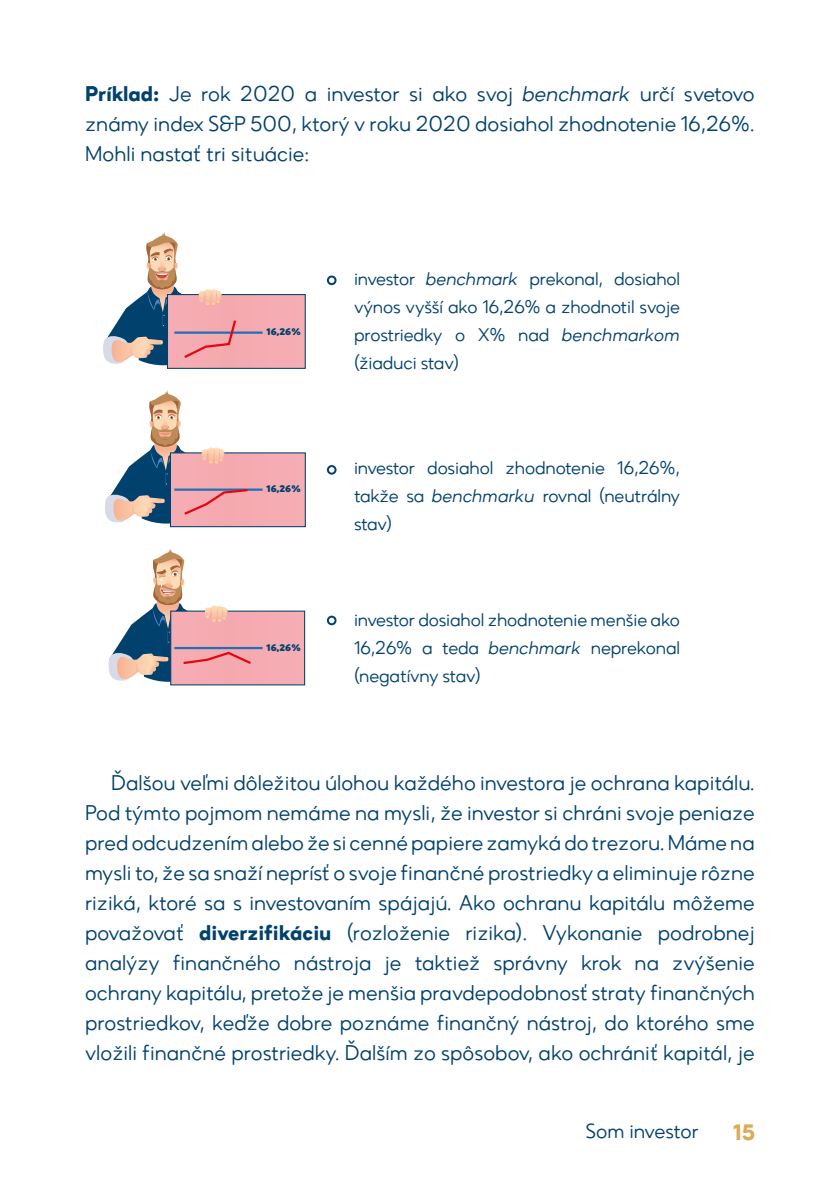
<style>
.page{position:relative;width:840px;height:1191px;background:#fff}
.page>*{position:absolute;margin:0;border:0;box-sizing:border-box;transform-origin:0 0}
.t1{font:900 22px "Zirkel";color:#dbac58}
.t2{font:21px/30px "Zirkel";color:#00416e;text-align:justify}
.t3{font:20px "Zirkel";color:#00416e}
.t4{font:18px/28px "Zirkel";letter-spacing:-.01em;color:#00416e;text-align:justify}
.t5{font:800 10.4px "Domus Titling";letter-spacing:-.005em;color:#00416e}
.s1{font-weight:900}
.s2{font-style:italic}
</style>
<div class="page">
<svg style="left:103px;top:232px;width:203px;height:137px"></svg>
<svg style="left:105px;top:390px;width:201px;height:138px"></svg>
<svg style="left:108px;top:549px;width:197px;height:137px"></svg>
<div style="left:327px;top:275px;width:9px;height:10px;border:2px solid #00416e;border-radius:50%"></div>
<div style="left:327px;top:465px;width:9px;height:9px;border:2px solid #00416e;border-radius:50%"></div>
<div style="left:327px;top:615px;width:9px;height:10px;border:2px solid #00416e;border-radius:50%"></div>
<p class="t2" style="left:85px;top:79px;width:671px"><span class="s1">Príklad:</span> Je rok 2020 a investor si ako svoj <span class="s2">benchmark</span> určí svetovo známy index S&amp;P 500, ktorý v roku 2020 dosiahol zhodnotenie 16,26%.<br>Mohli nastať tri situácie:</p>
<p class="t5" style="left:266px;top:325px;width:36px">16,26%</p>
<p class="t5" style="left:266px;top:482px;width:36px">16,26%</p>
<p class="t5" style="left:266px;top:640px;width:36px">16,26%</p>
<p class="t4" style="left:354px;top:265px;width:327px">investor <span class="s2">benchmark</span> prekonal, dosiahol výnos vyšší ako 16,26% a zhodnotil svoje prostriedky o X% nad <span class="s2">benchmarkom </span>(žiaduci stav)</p>
<p class="t4" style="left:354px;top:454px;width:327px">investor dosiahol zhodnotenie 16,26%, takže sa <span class="s2">benchmarku</span> rovnal (neutrálny stav)</p>
<p class="t4" style="left:354px;top:605px;width:327px">investor dosiahol zhodnotenie menšie ako 16,26% a teda <span class="s2">benchmark</span> neprekonal (negatívny stav)</p>
<p class="t2" style="left:85px;top:767px;width:671px;text-indent:26px">Ďalšou veľmi dôležitou úlohou každého investora je ochrana kapitálu.<br>Pod týmto pojmom nemáme na mysli, že investor si chráni svoje peniaze pred odcudzením alebo že si cenné papiere zamyká do trezoru. Máme na mysli to, že sa snaží neprísť o svoje finančné prostriedky a eliminuje rôzne riziká, ktoré sa s investovaním spájajú. Ako ochranu kapitálu môžeme považovať <span class="s1">diverzifikáciu</span> (rozloženie rizika). Vykonanie podrobnej analýzy finančného nástroja je taktiež správny krok na zvýšenie ochrany kapitálu, pretože je menšia pravdepodobnosť straty finančných prostriedkov, keďže dobre poznáme finančný nástroj, do ktorého sme vložili finančné prostriedky. Ďalším zo spôsobov, ako ochrániť kapitál, je</p>
<p class="t3" style="left:585px;top:1119px;width:115px">Som investor</p>
<p class="t1" style="left:732px;top:1118px;width:23px">15</p>
</div>
